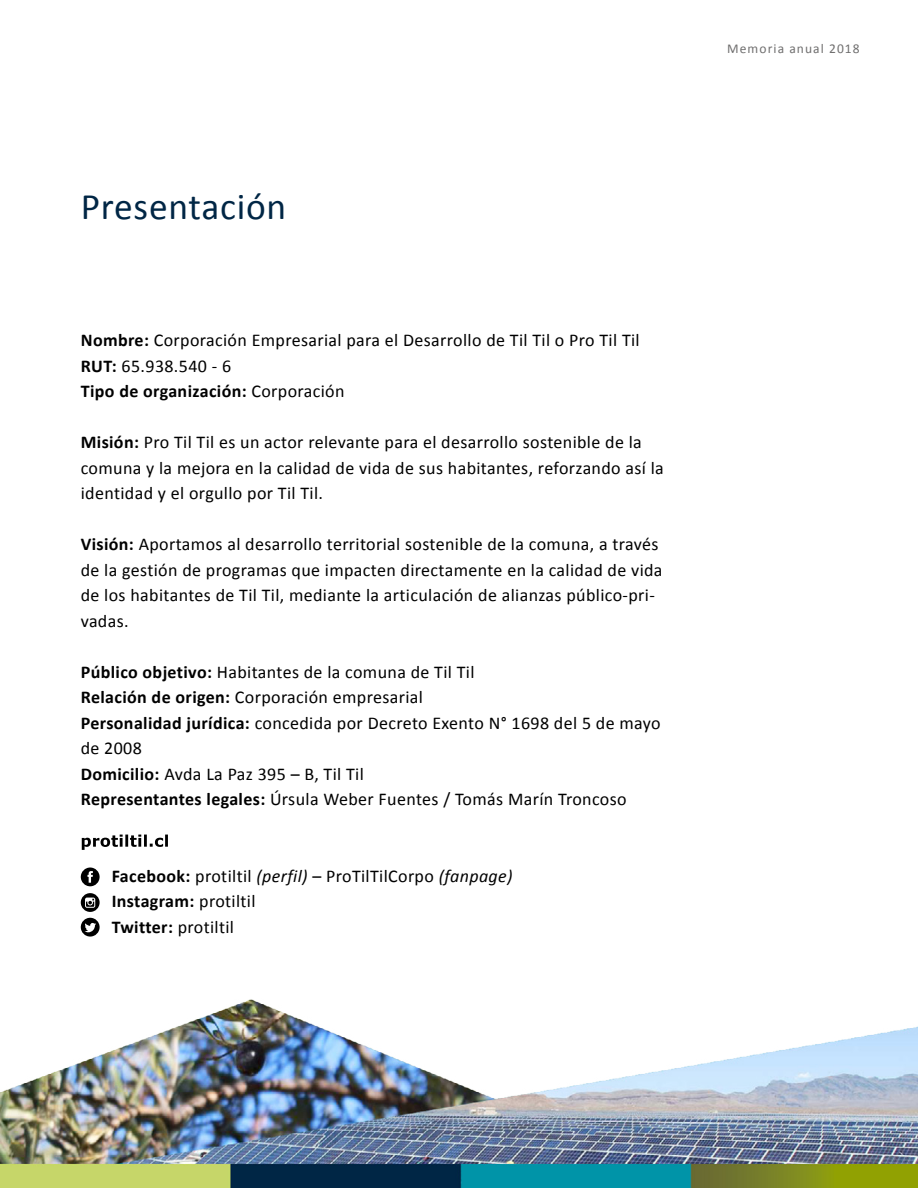
<style>
.page{position:relative;width:918px;height:1188px;background:#fff}
.page>*{position:absolute;margin:0;border:0;box-sizing:border-box;transform-origin:0 0}
.t1{font:37.5px "Calibri";letter-spacing:.02em;color:#002645}
.t2{font:18px/25.5px "Calibri";letter-spacing:.02em;color:#000}
.t3{font:13.5px "Calibri";letter-spacing:.08em;color:#706f6f}
.s1{font-weight:700}
.s2{font-style:italic}
</style>
<div class="page">
<img style="left:0;top:999px;width:918px;height:189px">
<svg style="left:81px;top:893px;width:19px;height:19px"></svg>
<svg style="left:81px;top:868px;width:19px;height:18px"></svg>
<svg style="left:81px;top:918px;width:19px;height:19px"></svg>
<svg style="left:82px;top:835px;width:86px;height:15px"></svg>
<h1 class="t1" style="left:81px;top:183px;width:207px">Presentación</h1>
<p class="t2" style="left:81px;top:327px;width:560px"><span class="s1">Nombre:</span> Corporación Empresarial para el Desarrollo de Til Til o Pro Til Til<br><span class="s1">RUT:</span> 65.938.540 - 6<br><span class="s1">Tipo de organización:</span> Corporación</p>
<p class="t2" style="left:81px;top:429px;width:585px"><span class="s1">Misión:</span> Pro Til Til es un actor relevante para el desarrollo sostenible de la comuna y la mejora en la calidad de vida de sus habitantes, reforzando así la identidad y el orgullo por Til Til.</p>
<p class="t2" style="left:81px;top:531px;width:583px"><span class="s1">Visión:</span> Aportamos al desarrollo territorial sostenible de la comuna, a través de la gestión de programas que impacten directamente en la calidad de vida de los habitantes de Til Til, mediante la articulación de alianzas público-pri&shy;vadas.</p>
<p class="t2" style="left:81px;top:659px;width:581px"><span class="s1">Público objetivo:</span> Habitantes de la comuna de Til Til<br><span class="s1">Relación de origen:</span> Corporación empresarial<br><span class="s1">Personalidad jurídica:</span> concedida por Decreto Exento N° 1698 del 5 de mayo de 2008<br><span class="s1">Domicilio:</span> Avda La Paz 395 – B, Til Til<br><span class="s1">Representantes legales:</span> Úrsula Weber Fuentes / Tomás Marín Troncoso</p>
<p class="t2" style="left:112px;top:863px;width:402px"><span class="s1">Facebook:</span> protiltil <span class="s2">(perfil)</span> – ProTilTilCorpo <span class="s2">(fanpage)<br></span><span class="s1">Instagram:</span> protiltil<br><span class="s1">Twitter:</span> protiltil</p>
<p class="t3" style="left:727px;top:40px;width:134px">Memoria anual 2018</p>
</div>
